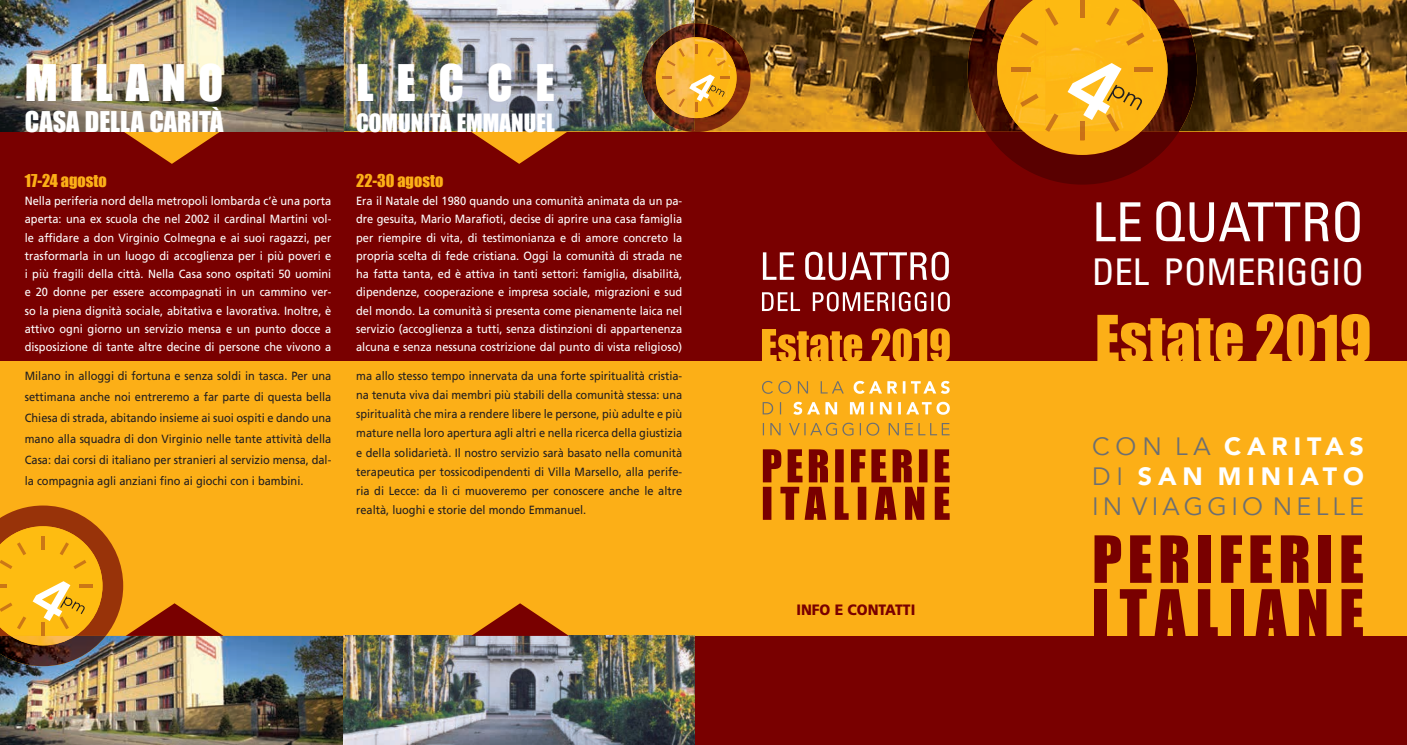
<style>
.page{position:relative;width:1407px;height:745px;background:#fff}
.page>*{position:absolute;margin:0;border:0;box-sizing:border-box;transform-origin:0 0}
.t1{font:60px/53.8px "Impact";letter-spacing:.09em;color:#790000}
.t2{font:59.5px "Impact";color:#fcaf17}
.t3{font:condensed 53.88px "Univers LT Std";color:#fff}
.t4{font:46.25px "Impact";letter-spacing:.285em;color:#fff}
.t5{font:condensed 36.75px "Univers LT Std";color:#fff}
.t6{font:26.25px "Impact";color:#fff}
.t7{font:25px/30px "Avenir";letter-spacing:.17em;color:#6d6f71;text-align:justify}
.t8{font:23.12px "Impact";color:#fff}
.t9{font:16.25px "Impact";color:#fcaf17}
.t10{font:900 15px "Frutiger LT Std";color:#790000;scale:.93 1}
.t11{font:11.88px/18.2px "Frutiger LT Std";color:#fff;text-align:justify;scale:.93 1}
.t12{font:11.88px/19.2px "Frutiger LT Std";color:#231f20;text-align:justify;scale:.93 1}
.s1{font-weight:900;color:#fff}
</style>
<div class="page">
<div style="left:0;top:0;width:1407px;height:744px;background:#790000"></div>
<img style="left:1197px;top:0;width:210px;height:131px">
<img style="left:694px;top:0;width:273px;height:131px">
<div style="left:0;top:361px;width:1407px;height:274px;background:#fcaf17"></div>
<img style="left:1167px;top:0;width:30px;height:131px">
<img style="left:967px;top:0;width:30px;height:131px">
<img style="left:1045px;top:0;width:122px;height:63px">
<img style="left:997px;top:0;width:48px;height:63px">
<img style="left:1080px;top:0;width:4px;height:18px">
<img style="left:1045px;top:8px;width:13px;height:18px">
<img style="left:1020px;top:32px;width:18px;height:14px">
<img style="left:1126px;top:32px;width:18px;height:14px">
<img style="left:1106px;top:8px;width:13px;height:18px">
<svg style="left:985px;top:63px;width:194px;height:121px;background:#af6419"></svg>
<svg style="left:762px;top:292px;width:188px;height:19px"></svg>
<svg style="left:763px;top:251px;width:186px;height:29px"></svg>
<svg style="left:762px;top:328px;width:188px;height:33px"></svg>
<svg style="left:763px;top:449px;width:186px;height:70px"></svg>
<svg style="left:763px;top:422px;width:186px;height:13px"></svg>
<svg style="left:793px;top:401px;width:157px;height:13px"></svg>
<svg style="left:762px;top:402px;width:19px;height:12px"></svg>
<svg style="left:853px;top:380px;width:96px;height:13px"></svg>
<svg style="left:762px;top:380px;width:82px;height:13px"></svg>
<svg style="left:123px;top:131px;width:98px;height:33px"></svg>
<svg style="left:470px;top:131px;width:98px;height:33px"></svg>
<img style="left:0;top:0;width:344px;height:131px">
<img style="left:344px;top:0;width:350px;height:131px">
<img style="left:0;top:635px;width:344px;height:109px">
<img style="left:344px;top:635px;width:350px;height:109px">
<svg style="left:473px;top:603px;width:95px;height:32px"></svg>
<img style="left:0;top:635px;width:106px;height:30px">
<img style="left:11px;top:635px;width:64px;height:10px">
<svg style="left:0;top:505px;width:222px;height:130px"></svg>
<svg style="left:686px;top:131px;width:20px;height:1px"></svg>
<img style="left:642px;top:23px;width:108px;height:108px">
<img style="left:656px;top:37px;width:80px;height:81px">
<svg style="left:695px;top:44px;width:2px;height:9px"></svg>
<svg style="left:667px;top:48px;width:18px;height:18px"></svg>
<svg style="left:707px;top:48px;width:18px;height:18px"></svg>
<svg style="left:663px;top:74px;width:66px;height:37px;background:#f0b441"></svg>
<h3 class="t4" style="left:25px;top:47px;width:200px">MILANO</h3>
<h3 class="t6" style="left:25px;top:101px;width:200px">CASA DELLA CARITÀ</h3>
<h3 class="t9" style="left:25px;top:167px;width:83px">17-24 agosto</h3>
<p class="t11" style="left:25px;top:192px;width:331px">Nella periferia nord della metropoli lombarda c’è una porta aperta: una ex scuola che nel 2002 il cardinal Martini vol&shy;le affidare a don Virginio Colmegna e ai suoi ragazzi, per trasformarla in un luogo di accoglienza per i più poveri e i più fragili della città. Nella Casa sono ospitati 50 uomini e 20 donne per essere accompagnati in un cammino ver&shy;so la piena dignità sociale, abitativa e lavorativa. Inoltre, è attivo ogni giorno un servizio mensa e un punto docce a disposizione di tante altre decine di persone che vivono a</p>
<h3 class="t4" style="left:356px;top:47px;width:200px">LECCE</h3>
<h3 class="t8" style="left:356px;top:105px;width:200px">COMUNITÀ EMMANUEL</h3>
<h3 class="t9" style="left:356px;top:167px;width:89px">22-30 agosto</h3>
<p class="t11" style="left:356px;top:192px;width:352px">Era il Natale del 1980 quando una comunità animata da un pa&shy;dre gesuita, Mario Marafioti, decise di aprire una casa famiglia per riempire di vita, di testimonianza e di amore concreto la propria scelta di fede cristiana. Oggi la comunità di strada ne ha fatta tanta, ed è attiva in tanti settori: famiglia, disabilità, dipendenze, cooperazione e impresa sociale, migrazioni e sud del mondo. La comunità si presenta come pienamente laica nel servizio (accoglienza a tutti, senza distinzioni di appartenenza alcuna e senza nessuna costrizione dal punto di vista religioso)</p>
<p class="t12" style="left:25px;top:365px;width:331px;line-height:21px">Milano in alloggi di fortuna e senza soldi in tasca. Per una settimana anche noi entreremo a far parte di questa bella Chiesa di strada, abitando insieme ai suoi ospiti e dando una mano alla squadra di don Virginio nelle tante attività della Casa: dai corsi di italiano per stranieri al servizio mensa, dal&shy;la compagnia agli anziani fino ai giochi con i bambini.</p>
<p class="t12" style="left:356px;top:365px;width:352px">ma allo stesso tempo innervata da una forte spiritualità cristia&shy;na tenuta viva dai membri più stabili della comunità stessa: una spiritualità che mira a rendere libere le persone, più adulte e più mature nella loro apertura agli altri e nella ricerca della giustizia e della solidarietà. Il nostro servizio sarà basato nella comunità terapeutica per tossicodipendenti di Villa Marsello, alla perife&shy;ria di Lecce: da lì ci muoveremo per conoscere anche le altre realtà, luoghi e storie del mondo Emmanuel.</p>
<p class="t10" style="left:796px;top:600px;width:129px">INFO E CONTATTI</p>
<h3 class="t3" style="left:1092px;top:188px;width:273px">LE QUATTRO</h3>
<h3 class="t5" style="left:1092px;top:249px;width:273px">DEL POMERIGGIO</h3>
<h2 class="t2" style="left:1095px;top:292px;width:278px">Estate 2019</h2>
<h3 class="t7" style="left:1092px;top:431px;width:273px">CON LA <span class="s1">CARITAS </span>DI <span class="s1">SAN MINIATO </span>IN VIAGGIO NELLE</h3>
<h1 class="t1" style="left:1092px;top:530px;width:273px">PERIFERIE<br>ITALIANE</h1>
</div>
